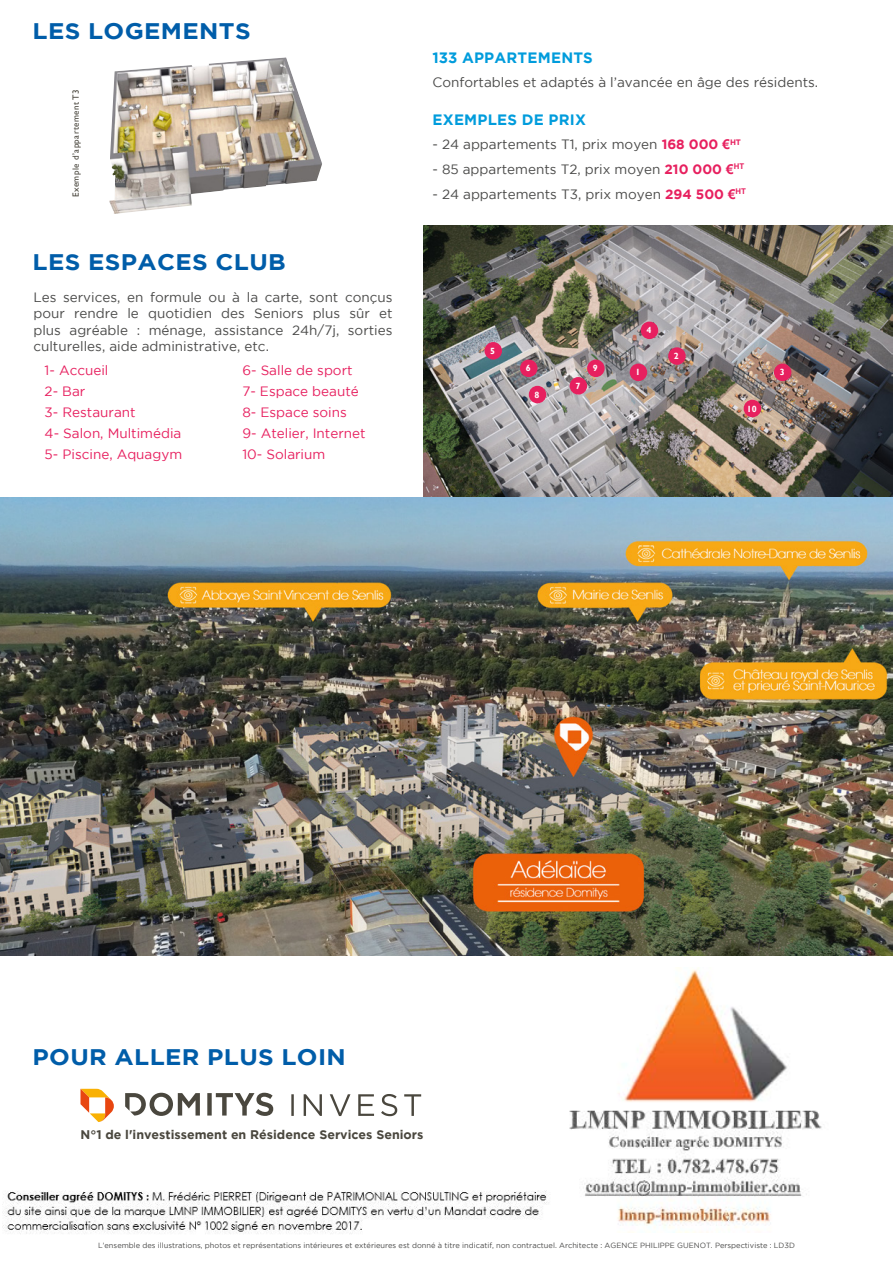
<style>
.page{position:relative;width:893px;height:1263px;background:#fff}
.page>*{position:absolute;margin:0;border:0;box-sizing:border-box;transform-origin:0 0}
.t1{font:700 22.5px "Gotham";letter-spacing:.015em;color:#005da9;scale:1.09 1}
.t2{font:700 15px "Gotham";letter-spacing:.015em;color:#009cdc}
.t3{font:13.5px/16.2px "Gotham";color:#4a4a49;text-align:justify}
.t4{font:13.5px/21px "Gotham";color:#e7205f}
.t5{font:700 12.45px "Gotham";color:#4a473e}
.t6{font:9px "Gill Sans";letter-spacing:.05em;color:#4a473e}
.t7{font:700 9px "Gill Sans";color:#fff}
.t8{font:7.5px "Gotham";color:#4a4a49}
.s1{font-weight:700;color:#e7205f}
.s2{font-family:"Arial";font-weight:700;color:#e7205f}
</style>
<div class="page">
<img style="left:423px;top:225px;width:470px;height:272px">
<img style="left:109px;top:57px;width:213px;height:157px">
<div style="left:630px;top:364px;width:17px;height:17px;background:#e7205f;border-radius:50%"></div>
<div style="left:668px;top:347px;width:18px;height:18px;background:#e7205f;border-radius:50%"></div>
<div style="left:774px;top:364px;width:17px;height:17px;background:#e7205f;border-radius:50%"></div>
<div style="left:641px;top:322px;width:17px;height:17px;background:#e7205f;border-radius:50%"></div>
<div style="left:484px;top:342px;width:18px;height:18px;background:#e7205f;border-radius:50%"></div>
<div style="left:520px;top:360px;width:17px;height:17px;background:#e7205f;border-radius:50%"></div>
<div style="left:570px;top:377px;width:17px;height:18px;background:#e7205f;border-radius:50%"></div>
<div style="left:529px;top:386px;width:17px;height:17px;background:#e7205f;border-radius:50%"></div>
<img style="left:0;top:497px;width:893px;height:458px">
<svg style="left:291px;top:1094px;width:130px;height:22px"></svg>
<svg style="left:125px;top:1093px;width:148px;height:23px"></svg>
<svg style="left:80px;top:1089px;width:34px;height:33px"></svg>
<div style="left:587px;top:360px;width:18px;height:17px;background:#e7205f;border-radius:50%"></div>
<div style="left:744px;top:400px;width:17px;height:17px;background:#e7205f;border-radius:50%"></div>
<img style="left:569px;top:967px;width:253px;height:265px">
<img style="left:3px;top:1190px;width:544px;height:44px">
<h1 class="t1" style="left:33px;top:19px;width:201px">LES LOGEMENTS</h1>
<p class="t6" style="left:70px;top:197px;width:109px;rotate:-90deg">Exemple d’appartement T3</p>
<h1 class="t1" style="left:33px;top:249px;width:234px">LES ESPACES CLUB</h1>
<p class="t3" style="left:33px;top:289px;width:361px">Les services, en formule ou à la carte, sont conçus pour rendre le quotidien des Seniors plus sûr et plus agréable : ménage, assistance 24h/7j, sorties culturelles, aide administrative, etc.</p>
<p class="t4" style="left:45px;top:359px;width:139px">1- Accueil<br>2- Bar<br>3- Restaurant<br>4- Salon, Multimédia<br>5- Piscine, Aquagym</p>
<p class="t4" style="left:242px;top:359px;width:125px">6- Salle de sport<br>7- Espace beauté<br>8- Espace soins<br>9- Atelier, Internet<br>10- Solarium</p>
<p class="t2" style="left:432px;top:49px;width:162px">133 APPARTEMENTS</p>
<p class="t3" style="left:432px;top:74px;width:387px">Confortables et adaptés à l’avancée en âge des résidents.</p>
<p class="t2" style="left:433px;top:111px;width:155px">EXEMPLES DE PRIX</p>
<p class="t3" style="left:432px;top:136px;width:310px">- 24 appartements T1, prix moyen <span class="s1">168 000</span> <span class="s2">€</span><sup>HT</sup></p>
<p class="t3" style="left:432px;top:161px;width:313px">- 85 appartements T2, prix moyen <span class="s1">210 000</span> <span class="s2">€</span><sup>HT</sup></p>
<p class="t3" style="left:432px;top:186px;width:315px">- 24 appartements T3, prix moyen <span class="s1">294 500</span> <span class="s2">€</span><sup>HT</sup></p>
<p class="t7" style="left:490px;top:345px;width:6px">5</p>
<p class="t7" style="left:526px;top:363px;width:6px">6</p>
<p class="t7" style="left:534px;top:389px;width:6px">8</p>
<p class="t7" style="left:575px;top:380px;width:6px">7</p>
<p class="t7" style="left:593px;top:363px;width:6px">9</p>
<p class="t7" style="left:646px;top:325px;width:6px">4</p>
<p class="t7" style="left:635px;top:367px;width:6px">1</p>
<p class="t7" style="left:674px;top:351px;width:6px">2</p>
<p class="t7" style="left:747px;top:403px;width:11px">10</p>
<p class="t7" style="left:780px;top:367px;width:6px">3</p>
<h1 class="t1" style="left:33px;top:1044px;width:289px">POUR ALLER PLUS LOIN</h1>
<p class="t5" style="left:80px;top:1127px;width:344px">N°1 de l'investissement en Résidence Services Seniors</p>
<p class="t8" style="left:98px;top:1241px;width:698px">L’ensemble des illustrations, photos et représentations intérieures et extérieures est donné à titre indicatif, non contractuel. Architecte : AGENCE PHILIPPE GUENOT. Perspectiviste : LD3D</p>
</div>
